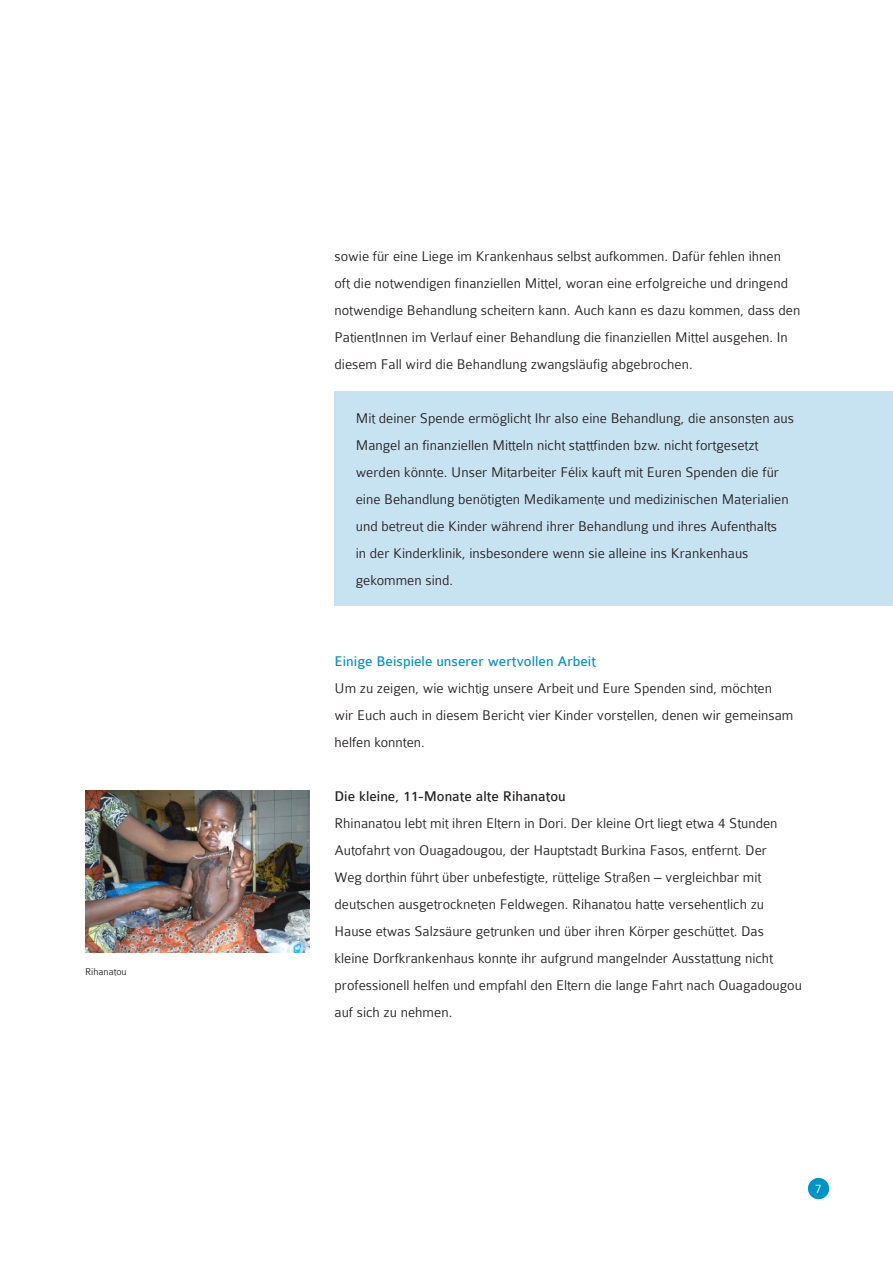
<style>
.page{position:relative;width:893px;height:1263px;background:#fff}
.page>*{position:absolute;margin:0;border:0;box-sizing:border-box;transform-origin:0 0}
.t1{font:300 15px/27px "Colaborate";color:#231f20}
.t2{font:15px "Colaborate";color:#0094c8}
.t3{font:15px "Colaborate";color:#231f20}
.t4{font:300 13.5px "Colaborate";color:#fff}
.t5{font:300 10.5px "Colaborate";color:#231f20}
</style>
<div class="page">
<div style="left:808px;top:1178px;width:21px;height:21px;background:#0094c8;border-radius:50%"></div>
<div style="left:334px;top:391px;width:559px;height:215px;background:#c7e2f1"></div>
<img style="left:85px;top:791px;width:224px;height:161px">
<p class="t5" style="left:85px;top:966px;width:43px">Rihanatou</p>
<p class="t1" style="left:334px;top:243px;width:467px">sowie für eine Liege im Krankenhaus selbst aufkommen. Dafür fehlen ihnen oft die notwendigen finanziellen Mittel, woran eine erfolgreiche und dringend notwendige Behandlung scheitern kann. Auch kann es dazu kommen, dass den PatientInnen im Verlauf einer Behandlung die finanziellen Mittel ausgehen. In diesem Fall wird die Behandlung zwangsläufig abgebrochen.</p>
<p class="t1" style="left:356px;top:405px;width:440px">Mit deiner Spende ermöglicht Ihr also eine Behandlung, die ansonsten aus Mangel an finanziellen Mitteln nicht stattfinden bzw. nicht fortgesetzt werden könnte. Unser Mitarbeiter Félix kauft mit Euren Spenden die für eine Behandlung benötigten Medikamente und medizinischen Materialien und betreut die Kinder während ihrer Behandlung und ihres Aufenthalts<br>in der Kinderklinik, insbesondere wenn sie alleine ins Krankenhaus gekommen sind.</p>
<p class="t2" style="left:334px;top:653px;width:263px">Einige Beispiele unserer wertvollen Arbeit</p>
<p class="t1" style="left:334px;top:675px;width:460px">Um zu zeigen, wie wichtig unsere Arbeit und Eure Spenden sind, möchten wir Euch auch in diesem Bericht vier Kinder vorstellen, denen wir gemeinsam helfen konnten.</p>
<p class="t3" style="left:334px;top:788px;width:233px">Die kleine, 11-Monate alte Rihanatou</p>
<p class="t1" style="left:334px;top:810px;width:469px">Rhinanatou lebt mit ihren Eltern in Dori. Der kleine Ort liegt etwa 4 Stunden Autofahrt von Ouagadougou, der Hauptstadt Burkina Fasos, entfernt. Der<br>Weg dorthin führt über unbefestigte, rüttelige Straßen – vergleichbar mit deutschen ausgetrockneten Feldwegen. Rihanatou hatte versehentlich zu Hause etwas Salzsäure getrunken und über ihren Körper geschüttet. Das kleine Dorfkrankenhaus konnte ihr aufgrund mangelnder Ausstattung nicht professionell helfen und empfahl den Eltern die lange Fahrt nach Ouagadougou auf sich zu nehmen.</p>
<p class="t4" style="left:815px;top:1182px;width:8px">7</p>
</div>
